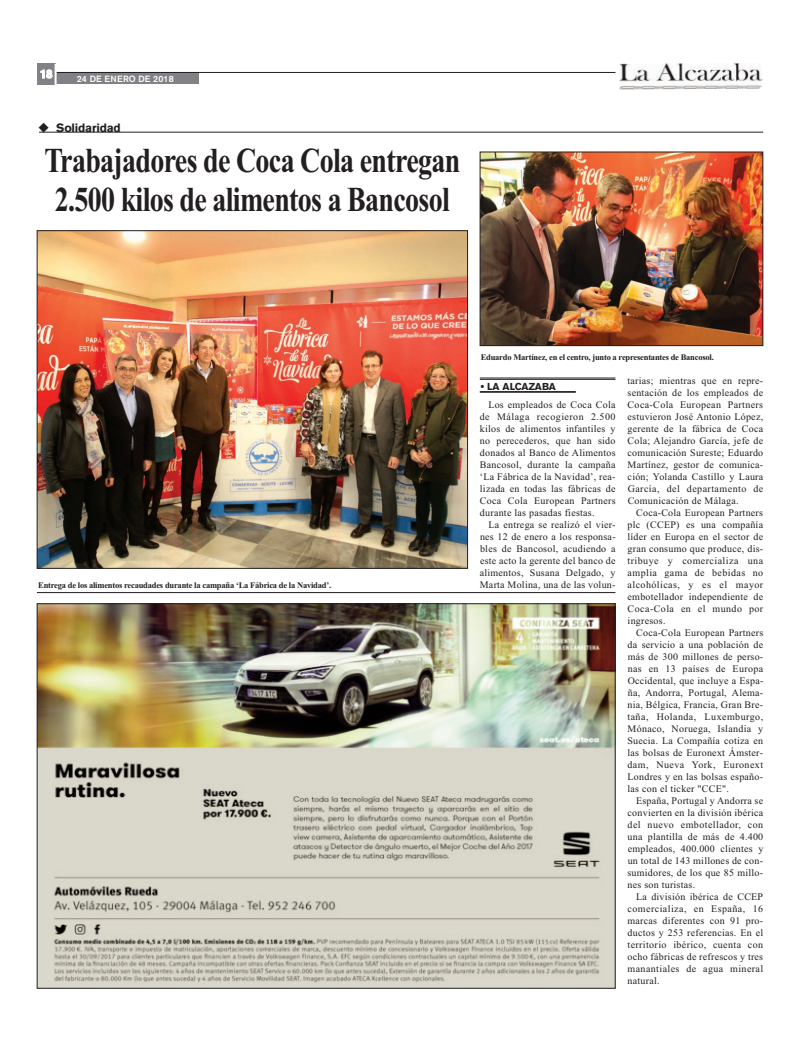
<style>
.page{position:relative;width:800px;height:1049px;background:#fff}
.page>*{position:absolute;margin:0;border:0;box-sizing:border-box;transform-origin:0 0}
.t1{font:700 35px/39px "Times New Roman";letter-spacing:-.025em;color:#231f20;scale:.8 1}
.t2{font:700 12px "Akzidenz Grotesk BE";letter-spacing:-.015em;color:#231f20}
.t3{font:700 12px "Akzidenz Grotesk BE";color:#fff}
.t4{font:10px "Times New Roman";letter-spacing:.025em;color:#231f20}
.t5{font:10px "Times New Roman";letter-spacing:.045em;color:#231f20}
.t6{font:700 10px "Akzidenz Grotesk BE";color:#231f20}
.t7{font:500 9px "Akzidenz Grotesk BE";letter-spacing:.01em;color:#fff}
.t8{font:700 8.5px "Times New Roman";letter-spacing:-.025em;color:#231f20}
</style>
<div class="page">
<hr style="left:39px;top:132px;width:724px;height:1px;background:#231f20">
<hr style="left:479px;top:377px;width:136px;height:1px;background:#231f20">
<hr style="left:479px;top:379px;width:136px;height:1px;background:#231f20">
<hr style="left:479px;top:391px;width:96px;height:1px;background:#231f20">
<hr style="left:479px;top:392px;width:96px;height:1px;background:#231f20">
<img style="left:619px;top:63px;width:143px;height:26px">
<div style="left:52px;top:73px;width:147px;height:11px;background:#808285"></div>
<hr style="left:56px;top:72px;width:559px;height:1px;background:#231f20">
<div style="left:37px;top:64px;width:18px;height:21px;background:#808285"></div>
<svg style="left:40px;top:69px;width:13px;height:10px"></svg>
<hr style="left:55px;top:64px;width:2px;height:21px;background:#fff">
<img style="left:39px;top:605px;width:574px;height:381px">
<hr style="left:37px;top:592px;width:578px;height:1px;background:#231f20">
<img style="left:37px;top:230px;width:431px;height:339px">
<div style="left:37px;top:230px;width:430px;height:338px;border:1px solid #231f20"></div>
<img style="left:481px;top:154px;width:280px;height:190px">
<div style="left:479px;top:152px;width:284px;height:194px;border:1px solid #231f20"></div>
<p class="t3" style="left:40px;top:69px;width:14px">18</p>
<p class="t7" style="left:77px;top:76px;width:98px">24 DE ENERO DE 2018</p>
<p class="t2" style="left:38px;top:123px;width:84px">◆ Solidaridad</p>
<p class="t1" style="left:44px;top:140px;width:521px">Trabajadores de Coca Cola entregan<br>2.500 kilos de alimentos a Bancosol</p>
<p class="t8" style="left:38px;top:580px;width:294px">Entrega de los alimentos recaudades durante la campaña ‘La Fábrica de la Navidad’.</p>
<p class="t8" style="left:480px;top:352px;width:235px">Eduardo Martínez, en el centro, junto a representantes de Bancosol.</p>
<p class="t6" style="left:480px;top:382px;width:77px">• LA ALCAZABA</p>
<p class="t4" style="left:488px;top:399px;width:129px">Los empleados de Coca Cola</p>
<p class="t5" style="left:479px;top:411px;width:137px">de Málaga recogieron 2.500</p>
<p class="t4" style="left:480px;top:423px;width:137px">kilos de alimentos infantiles y</p>
<p class="t4" style="left:480px;top:435px;width:137px">no perecederos, que han sido</p>
<p class="t4" style="left:480px;top:447px;width:137px">donados al Banco de Alimentos</p>
<p class="t4" style="left:480px;top:459px;width:137px">Bancosol, durante la campaña</p>
<p class="t4" style="left:480px;top:471px;width:137px">‘La Fábrica de la Navidad’, rea-</p>
<p class="t4" style="left:480px;top:483px;width:137px">lizada en todas las fábricas de</p>
<p class="t4" style="left:480px;top:495px;width:137px">Coca Cola European Partners</p>
<p class="t4" style="left:480px;top:507px;width:116px">durante las pasadas fiestas.</p>
<p class="t4" style="left:488px;top:519px;width:129px">La entrega se realizó el vier-</p>
<p class="t4" style="left:480px;top:531px;width:137px">nes 12 de enero a los responsa-</p>
<p class="t4" style="left:480px;top:543px;width:137px">bles de Bancosol, acudiendo a</p>
<p class="t4" style="left:480px;top:555px;width:137px">este acto la gerente del banco de</p>
<p class="t4" style="left:479px;top:567px;width:137px">alimentos, Susana Delgado, y</p>
<p class="t4" style="left:479px;top:579px;width:137px">Marta Molina, una de las volun-</p>
<p class="t4" style="left:627px;top:375px;width:137px">tarias; mientras que en repre-</p>
<p class="t4" style="left:627px;top:387px;width:137px">sentación de los empleados de</p>
<p class="t4" style="left:627px;top:399px;width:137px">Coca-Cola European Partners</p>
<p class="t4" style="left:627px;top:411px;width:137px">estuvieron José Antonio López,</p>
<p class="t4" style="left:627px;top:423px;width:137px">gerente de la fábrica de Coca</p>
<p class="t4" style="left:627px;top:435px;width:137px">Cola; Alejandro García, jefe de</p>
<p class="t4" style="left:627px;top:447px;width:137px">comunicación Sureste; Eduardo</p>
<p class="t4" style="left:627px;top:459px;width:137px">Martínez, gestor de comunica-</p>
<p class="t4" style="left:627px;top:471px;width:137px">ción; Yolanda Castillo y Laura</p>
<p class="t5" style="left:627px;top:483px;width:137px">García, del departamento de</p>
<p class="t4" style="left:627px;top:495px;width:112px">Comunicación de Málaga.</p>
<p class="t4" style="left:636px;top:507px;width:128px">Coca-Cola European Partners</p>
<p class="t4" style="left:627px;top:519px;width:137px">plc (CCEP) es una compañía</p>
<p class="t4" style="left:627px;top:531px;width:137px">líder en Europa en el sector de</p>
<p class="t4" style="left:627px;top:543px;width:137px">gran consumo que produce, dis-</p>
<p class="t5" style="left:627px;top:555px;width:137px">tribuye y comercializa una</p>
<p class="t5" style="left:627px;top:567px;width:137px">amplia gama de bebidas no</p>
<p class="t5" style="left:627px;top:579px;width:137px">alcohólicas, y es el mayor</p>
<p class="t4" style="left:627px;top:591px;width:137px">embotellador independiente de</p>
<p class="t5" style="left:627px;top:603px;width:137px">Coca-Cola en el mundo por</p>
<p class="t4" style="left:627px;top:615px;width:39px">ingresos.</p>
<p class="t4" style="left:636px;top:627px;width:129px">Coca-Cola European Partners</p>
<p class="t4" style="left:627px;top:639px;width:137px">da servicio a una población de</p>
<p class="t4" style="left:627px;top:651px;width:137px">más de 300 millones de perso-</p>
<p class="t4" style="left:627px;top:663px;width:137px">nas en 13 países de Europa</p>
<p class="t4" style="left:627px;top:675px;width:137px">Occidental, que incluye a Espa-</p>
<p class="t4" style="left:627px;top:687px;width:137px">ña, Andorra, Portugal, Alema-</p>
<p class="t4" style="left:627px;top:699px;width:137px">nia, Bélgica, Francia, Gran Bre-</p>
<p class="t5" style="left:627px;top:711px;width:137px">taña, Holanda, Luxemburgo,</p>
<p class="t4" style="left:627px;top:723px;width:137px">Mónaco, Noruega, Islandia y</p>
<p class="t4" style="left:627px;top:735px;width:137px">Suecia. La Compañía cotiza en</p>
<p class="t4" style="left:627px;top:747px;width:137px">las bolsas de Euronext Ámster-</p>
<p class="t5" style="left:627px;top:759px;width:137px">dam, Nueva York, Euronext</p>
<p class="t4" style="left:627px;top:771px;width:137px">Londres y en las bolsas españo-</p>
<p class="t4" style="left:627px;top:783px;width:103px">las con el ticker "CCE".</p>
<p class="t4" style="left:636px;top:795px;width:129px">España, Portugal y Andorra se</p>
<p class="t4" style="left:627px;top:807px;width:137px">convierten en la división ibérica</p>
<p class="t5" style="left:627px;top:819px;width:137px">del nuevo embotellador, con</p>
<p class="t4" style="left:627px;top:831px;width:137px">una plantilla de más de 4.400</p>
<p class="t4" style="left:627px;top:843px;width:137px">empleados, 400.000 clientes y</p>
<p class="t4" style="left:627px;top:855px;width:137px">un total de 143 millones de con-</p>
<p class="t4" style="left:627px;top:867px;width:137px">sumidores, de los que 85 millo-</p>
<p class="t4" style="left:627px;top:879px;width:69px">nes son turistas.</p>
<p class="t4" style="left:636px;top:891px;width:129px">La división ibérica de CCEP</p>
<p class="t5" style="left:627px;top:903px;width:137px">comercializa, en España, 16</p>
<p class="t4" style="left:627px;top:915px;width:137px">marcas diferentes con 91 pro-</p>
<p class="t4" style="left:627px;top:927px;width:137px">ductos y 253 referencias. En el</p>
<p class="t4" style="left:627px;top:939px;width:137px">territorio ibérico, cuenta con</p>
<p class="t4" style="left:627px;top:951px;width:137px">ocho fábricas de refrescos y tres</p>
<p class="t4" style="left:627px;top:963px;width:137px">manantiales de agua mineral</p>
<p class="t4" style="left:627px;top:975px;width:34px">natural.</p>
</div>
